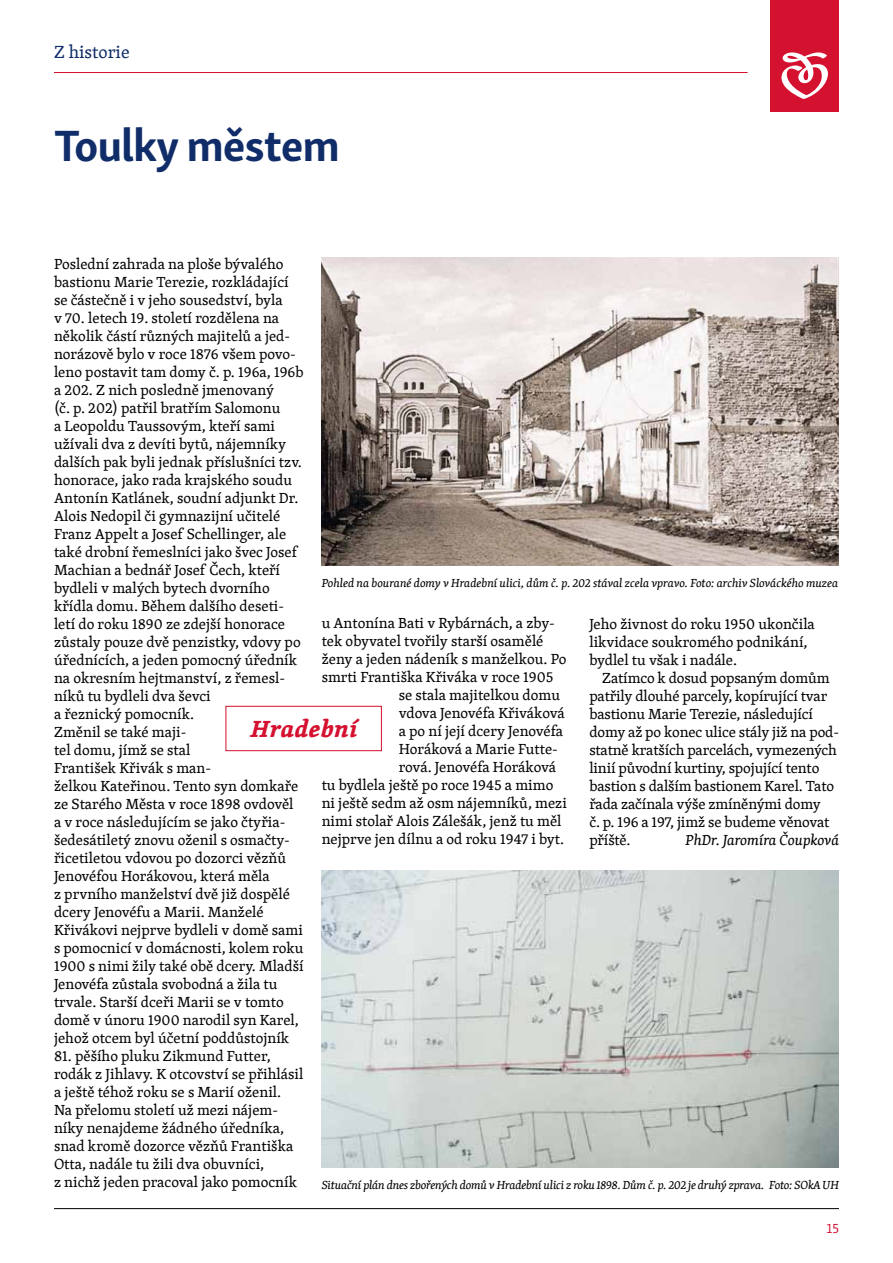
<style>
.page{position:relative;width:893px;height:1263px;background:#fff}
.page>*{position:absolute;margin:0;border:0;box-sizing:border-box;transform-origin:0 0}
.t1{font:700 45px "Skolar Sans Latn";letter-spacing:-.025em;color:#102d69}
.t2{font:italic 700 24px "Skolar Latin";color:#d51130}
.t3{font:18px "Skolar Latin";color:#102d69}
.t4{font:15px/18px "Skolar Latin";color:#000}
.t5{font:italic 15px "Skolar Latin";color:#000}
.t6{font:13.5px "Skolar Sans Latn";color:#d51130}
.t7{font:italic 12px "Skolar Latin";letter-spacing:-.015em;color:#000}
</style>
<div class="page">
<hr style="left:54px;top:72px;width:694px;height:1px;background:#d51130">
<div style="left:770px;top:0;width:69px;height:111px;background:#d51130"></div>
<hr style="left:54px;top:1208px;width:785px;height:1px;background:#000">
<svg style="left:781px;top:52px;width:47px;height:47px"></svg>
<img style="left:322px;top:257px;width:517px;height:309px">
<div style="left:226px;top:706px;width:156px;height:45px;border:1px solid #d51130"></div>
<img style="left:322px;top:870px;width:517px;height:297px">
<p class="t3" style="left:54px;top:38px;width:77px">Z historie</p>
<h1 class="t1" style="left:54px;top:109px;width:287px">Toulky městem</h1>
<p class="t4" style="left:54px;top:254px;width:251px">Poslední zahrada na ploše bývalého bastionu Marie Terezie, rozkládající se částečně i v jeho sousedství, byla<br>v 70. letech 19. století rozdělena na několik částí různých majitelů a jed&shy;norázově bylo v roce 1876 všem povo&shy;leno postavit tam domy č. p. 196a, 196b a 202. Z nich posledně jmenovaný<br>(č. p. 202) patřil bratřím Salomonu<br>a Leopoldu Taussovým, kteří sami užívali dva z devíti bytů, nájemníky dalších pak byli jednak příslušníci tzv. honorace, jako rada krajského soudu Antonín Katlánek, soudní adjunkt Dr.<br>Alois Nedopil či gymnazijní učitelé Franz Appelt a Josef Schellinger, ale také drobní řemeslníci jako švec Josef Machian a bednář Josef Čech, kteří bydleli v malých bytech dvorního křídla domu. Během dalšího deseti&shy;letí do roku 1890 ze zdejší honorace zůstaly pouze dvě penzistky, vdovy po úřednících, a jeden pomocný úředník na okresním hejtmanství, z řemesl&shy;níků tu bydleli dva ševci<br>a řeznický pomocník.<br>Změnil se také maji-<br>tel domu, jímž se stal<br>František Křivák s man-<br>želkou Kateřinou. Tento syn domkaře ze Starého Města v roce 1898 ovdověl a v roce následujícím se jako čtyřia&shy;šedesátiletý znovu oženil s osmačty&shy;řicetiletou vdovou po dozorci vězňů Jenovéfou Horákovou, která měla<br>z prvního manželství dvě již dospělé dcery Jenovéfu a Marii. Manželé Křivákovi nejprve bydleli v domě sami s pomocnicí v domácnosti, kolem roku 1900 s nimi žily také obě dcery. Mladší Jenovéfa zůstala svobodná a žila tu trvale. Starší dceři Marii se v tomto domě v únoru 1900 narodil syn Karel, jehož otcem byl účetní poddůstojník</p>
<p class="t4" style="left:54px;top:1046px;width:251px">81. pěšího pluku Zikmund Futter, rodák z Jihlavy. K otcovství se přihlásil a ještě téhož roku se s Marií oženil.<br>Na přelomu století už mezi nájem&shy;níky nenajdeme žádného úředníka, snad kromě dozorce vězňů Františka Otta, nadále tu žili dva obuvníci,<br>z nichž jeden pracoval jako pomocník</p>
<p class="t7" style="left:322px;top:574px;width:518px">Pohled na bourané domy v Hradební ulici, dům č. p. 202 stával zcela vpravo. Foto: archiv Slováckého muzea</p>
<p class="t4" style="left:322px;top:613px;width:235px">u Antonína Bati v Rybárnách, a zby-</p>
<p class="t4" style="left:322px;top:631px;width:223px">tek obyvatel tvořily starší osamělé</p>
<p class="t4" style="left:322px;top:649px;width:246px">ženy a jeden nádeník s manželkou. Po</p>
<p class="t4" style="left:322px;top:667px;width:233px">smrti Františka Křiváka v roce 1905</p>
<p class="t4" style="left:399px;top:685px;width:163px">se stala majitelkou domu</p>
<p class="t4" style="left:399px;top:703px;width:168px">vdova Jenovéfa Křiváková</p>
<p class="t4" style="left:399px;top:721px;width:166px">a po ní její dcery Jenovéfa</p>
<p class="t4" style="left:399px;top:739px;width:161px">Horáková a Marie Futte-</p>
<p class="t4" style="left:399px;top:757px;width:159px">rová. Jenovéfa Horáková</p>
<p class="t4" style="left:322px;top:775px;width:233px">tu bydlela ještě po roce 1945 a mimo</p>
<p class="t4" style="left:322px;top:793px;width:247px">ni ještě sedm až osm nájemníků, mezi</p>
<p class="t4" style="left:322px;top:811px;width:241px">nimi stolař Alois Zálešák, jenž tu měl</p>
<p class="t4" style="left:322px;top:829px;width:244px">nejprve jen dílnu a od roku 1947 i byt.</p>
<p class="t4" style="left:589px;top:614px;width:227px">Jeho živnost do roku 1950 ukončila likvidace soukromého podnikání, bydlel tu však i nadále.</p>
<p class="t4" style="left:589px;top:668px;width:251px;text-indent:13px">Zatímco k dosud popsaným domům patřily dlouhé parcely, kopírující tvar bastionu Marie Terezie, následující domy až po konec ulice stály již na pod&shy;statně kratších parcelách, vymezených linií původní kurtiny, spojující tento bastion s dalším bastionem Karel. Tato řada začínala výše zmíněnými domy<br>č. p. 196 a 197, jimž se budeme věnovat příště.</p>
<h2 class="t2" style="left:251px;top:709px;width:112px">Hradební</h2>
<p class="t5" style="left:685px;top:828px;width:155px">PhDr. Jaromíra Čoupková</p>
<p class="t7" style="left:322px;top:1176px;width:519px">Situační plán dnes zbořených domů v Hradební ulici z roku 1898. Dům č. p. 202 je druhý zprava. Foto: SOkA UH</p>
<p class="t6" style="left:827px;top:1218px;width:14px">15</p>
</div>
